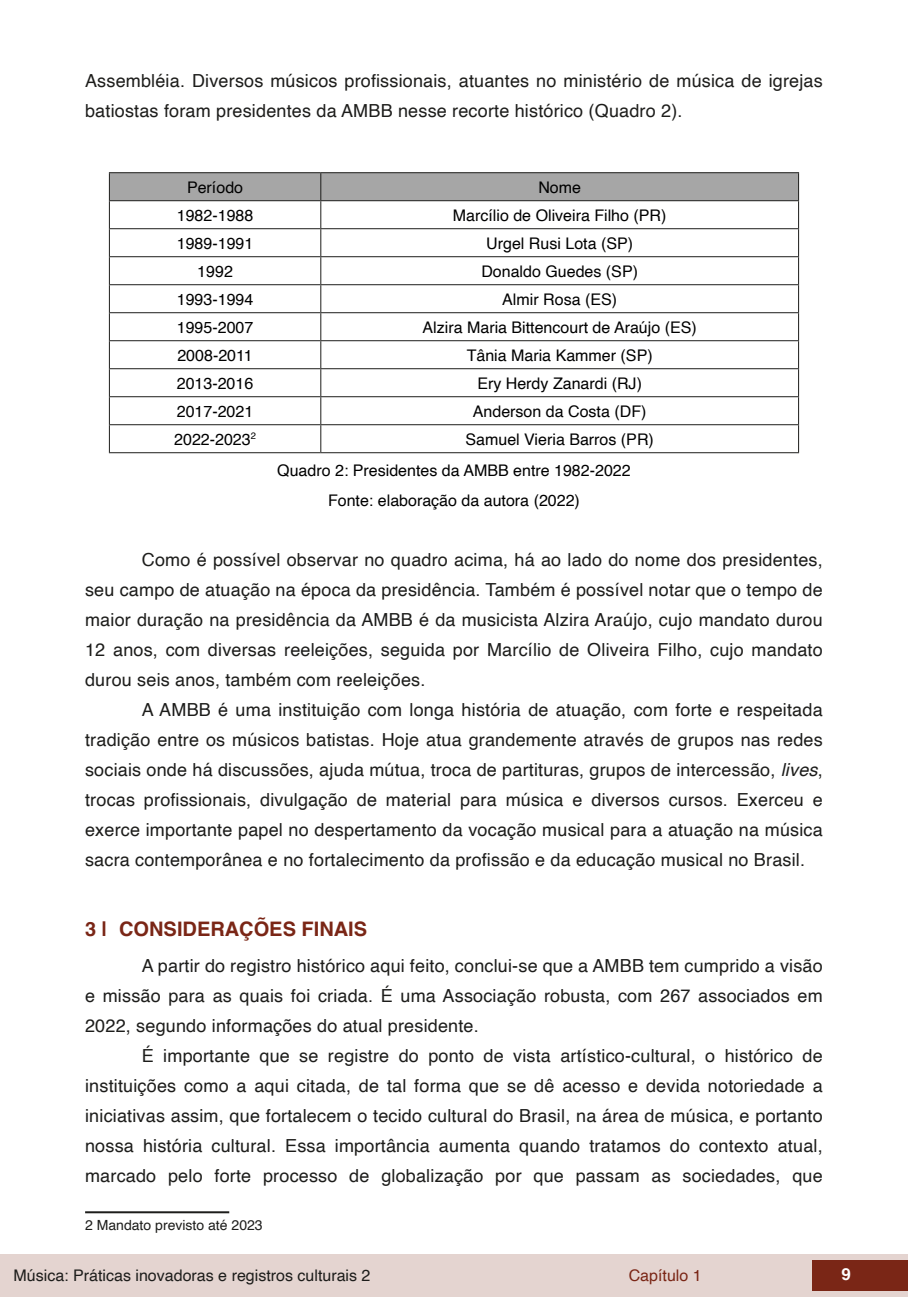
<style>
.page{position:relative;width:908px;height:1304px;background:#fff}
.page>*{position:absolute;margin:0;border:0;box-sizing:border-box;transform-origin:0 0}
.t1{font:700 20px "Helvetica";color:#7a2616}
.t2{font:18px/30px "Helvetica";letter-spacing:.01em;color:#1d1d1b;text-align:justify}
.t3{font:700 16.8px "Helvetica";color:#fff}
.t4{font:16px "Helvetica";color:#000}
.t5{font:16px "Helvetica";color:#1d1d1b}
.t6{font:16px "Helvetica";color:#7a2616}
.t7{font:14px "Helvetica";color:#1d1d1b}
.s1{font-style:italic}
</style>
<div class="page">
<div style="left:0;top:1254px;width:906px;height:43px;background:#e4d4d0"></div>
<div style="left:812px;top:1261px;width:95px;height:30px;background:#7a2616"></div>
<hr style="left:109px;top:172px;width:211px;height:1px;background:#1d1d1b">
<hr style="left:320px;top:172px;width:478px;height:1px;background:#1d1d1b">
<svg style="left:109px;top:173px;width:689px;height:279px"></svg>
<hr style="left:109px;top:452px;width:211px;height:1px;background:#1d1d1b">
<hr style="left:320px;top:452px;width:478px;height:1px;background:#1d1d1b">
<hr style="left:85px;top:1211px;width:144px;height:2px;background:#1d1d1b">
<p class="t2" style="left:85px;top:66px;width:738px">Assembléia. Diversos músicos profissionais, atuantes no ministério de música de igrejas batiostas foram presidentes da AMBB nesse recorte histórico (Quadro 2).</p>
<p class="t4" style="left:187px;top:175px;width:58px">Período</p>
<p class="t4" style="left:538px;top:175px;width:44px">Nome</p>
<p class="t4" style="left:177px;top:203px;width:78px">1982-1988</p>
<p class="t4" style="left:452px;top:203px;width:215px">Marcílio de Oliveira Filho (PR)</p>
<p class="t4" style="left:177px;top:231px;width:78px">1989-1991</p>
<p class="t4" style="left:486px;top:231px;width:148px">Urgel Rusi Lota (SP)</p>
<p class="t4" style="left:197px;top:259px;width:37px">1992</p>
<p class="t4" style="left:481px;top:259px;width:158px">Donaldo Guedes (SP)</p>
<p class="t4" style="left:177px;top:287px;width:78px">1993-1994</p>
<p class="t4" style="left:502px;top:287px;width:116px">Almir Rosa (ES)</p>
<p class="t4" style="left:177px;top:315px;width:78px">1995-2007</p>
<p class="t4" style="left:422px;top:315px;width:275px">Alzira Maria Bittencourt de Araújo (ES)</p>
<p class="t4" style="left:177px;top:343px;width:77px">2008-2011</p>
<p class="t4" style="left:466px;top:343px;width:187px">Tânia Maria Kammer (SP)</p>
<p class="t4" style="left:177px;top:371px;width:78px">2013-2016</p>
<p class="t4" style="left:477px;top:371px;width:166px">Ery Herdy Zanardi (RJ)</p>
<p class="t4" style="left:177px;top:399px;width:78px">2017-2021</p>
<p class="t4" style="left:472px;top:399px;width:175px">Anderson da Costa (DF)</p>
<p class="t4" style="left:174px;top:427px;width:83px">2022-2023<sup>2</sup></p>
<p class="t4" style="left:465px;top:427px;width:190px">Samuel Vieria Barros (PR)</p>
<p class="t4" style="left:277px;top:458px;width:355px">Quadro 2: Presidentes da AMBB entre 1982-2022</p>
<p class="t4" style="left:328px;top:488px;width:253px">Fonte: elaboração da autora (2022)</p>
<p class="t2" style="left:85px;top:546px;width:738px;text-indent:57px">Como é possível observar no quadro acima, há ao lado do nome dos presidentes, seu campo de atuação na época da presidência. Também é possível notar que o tempo de maior duração na presidência da AMBB é da musicista Alzira Araújo, cujo mandato durou 12 anos, com diversas reeleições, seguida por Marcílio de Oliveira Filho, cujo mandato durou seis anos, também com reeleições.</p>
<p class="t2" style="left:85px;top:696px;width:738px;text-indent:57px">A AMBB é uma instituição com longa história de atuação, com forte e respeitada tradição entre os músicos batistas. Hoje atua grandemente através de grupos nas redes sociais onde há discussões, ajuda mútua, troca de partituras, grupos de intercessão, <span class="s1">lives</span>, trocas profissionais, divulgação de material para música e diversos cursos. Exerceu e exerce importante papel no despertamento da vocação musical para a atuação na música sacra contemporânea e no fortalecimento da profissão e da educação musical no Brasil.</p>
<p class="t1" style="left:85px;top:917px;width:283px">3 | CONSIDERAÇÕES FINAIS</p>
<p class="t2" style="left:85px;top:951px;width:738px;text-indent:57px">A partir do registro histórico aqui feito, conclui-se que a AMBB tem cumprido a visão e missão para as quais foi criada. É uma Associação robusta, com 267 associados em 2022, segundo informações do atual presidente.</p>
<p class="t2" style="left:85px;top:1041px;width:738px;text-indent:57px">É importante que se registre do ponto de vista artístico-cultural, o histórico de instituições como a aqui citada, de tal forma que se dê acesso e devida notoriedade a iniciativas assim, que fortalecem o tecido cultural do Brasil, na área de música, e portanto nossa história cultural. Essa importância aumenta quando tratamos do contexto atual, marcado pelo forte processo de globalização por que passam as sociedades, que</p>
<p class="t7" style="left:85px;top:1215px;width:179px">2 Mandato previsto até 2023</p>
<p class="t5" style="left:14px;top:1263px;width:358px">Música: Práticas inovadoras e registros culturais 2</p>
<p class="t6" style="left:628px;top:1263px;width:74px">Capítulo 1</p>
<p class="t3" style="left:841px;top:1264px;width:11px">9</p>
</div>
